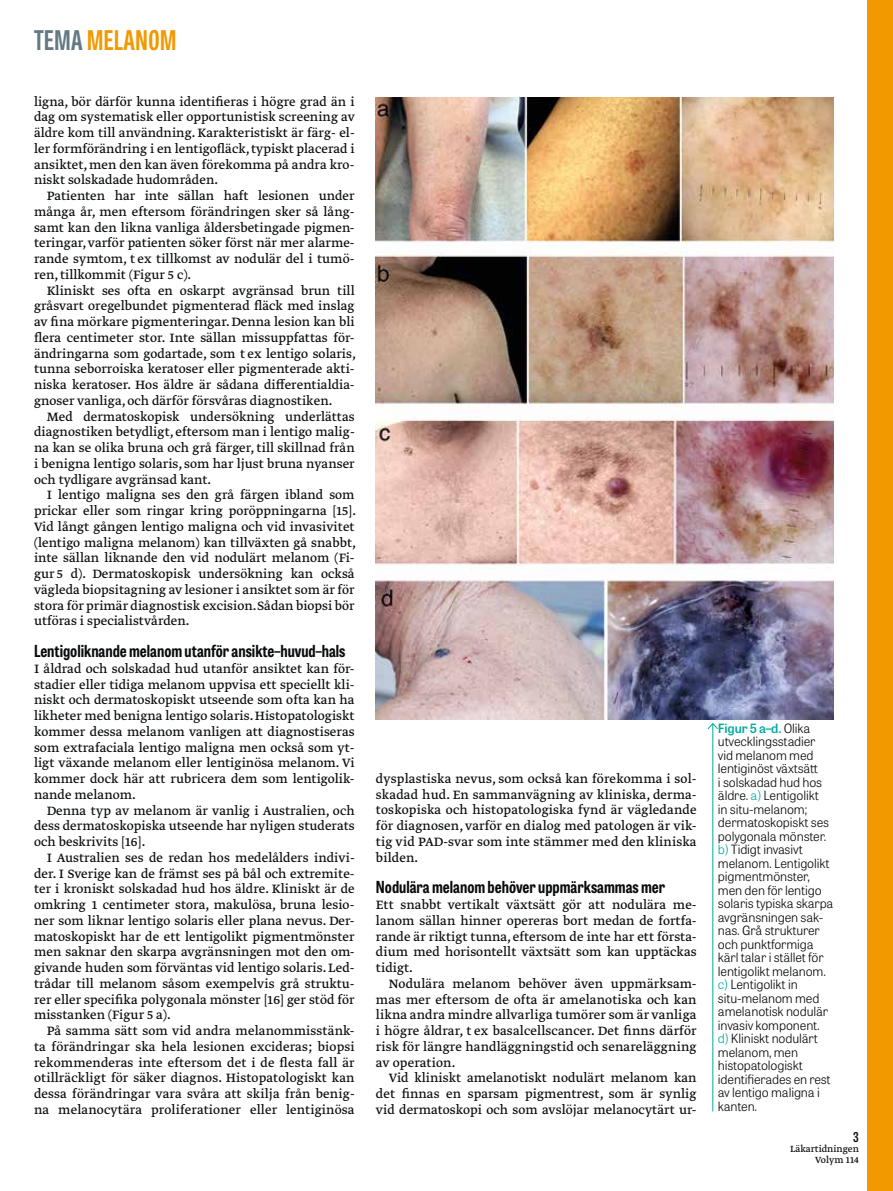
<style>
.page{position:relative;width:893px;height:1191px;background:#fff}
.page>*{position:absolute;margin:0;border:0;box-sizing:border-box;transform-origin:0 0}
.t1{font:700 27px "Tablet Gothic Compressed";letter-spacing:.02em;color:#f29900}
.t2{font:700 16.5px "Tablet Gothic Condensed";color:#090b0c}
.t3{font:14.25px/15.8px "Greta Text Pro Regular Min";color:#090b0c;text-align:justify}
.t4{font:600 13.5px "Tablet Gothic Condensed";color:#090b0c}
.t5{font:300 12.75px/13.5px "Tablet Gothic";letter-spacing:-.01em;color:#090b0c}
.t6{font:10.5px/10.5px "Greta Text Pro";color:#090b0c;text-align:right}
.s1{color:#637983}
.s2{font-weight:600;color:#00aa9e}
.s3{color:#00aa9e}
</style>
<div class="page">
<div style="left:867px;top:0;width:26px;height:1191px;background:#f29900"></div>
<img style="left:376px;top:98px;width:457px;height:621px">
<hr style="left:712px;top:723px;width:1px;height:388px;background:#00aa9e">
<svg style="left:707px;top:723px;width:11px;height:7px"></svg>
<h1 class="t1" style="left:34px;top:22px;width:144px"><span class="s1">TEMA</span> MELANOM</h1>
<p class="t3" style="left:34px;top:94px;width:322px">ligna, bör därför kunna identifieras i högre grad än i dag om systematisk eller opportunistisk screening av äldre kom till användning. Karakteristiskt är färg- el&shy;ler formförändring i en lentigofläck, typiskt placerad i ansiktet, men den kan även förekomma på andra kro&shy;niskt solskadade hudområden.</p>
<p class="t3" style="left:34px;top:188px;width:322px;text-indent:13px">Patienten har inte sällan haft lesionen under många år, men eftersom förändringen sker så lång&shy;samt kan den likna vanliga åldersbetingade pigmen&shy;teringar, varför patienten söker först när mer alarme&shy;rande symtom, t ex tillkomst av nodulär del i tumö&shy;ren, tillkommit (Figur 5 c).</p>
<p class="t3" style="left:34px;top:283px;width:324px;text-align:left;text-indent:13px">Kliniskt ses ofta en oskarpt avgränsad brun till gråsvart oregelbundet pigmenterad fläck med inslag av fina mörkare pigmenteringar. Denna lesion kan bli flera centimeter stor. Inte sällan missuppfattas för&shy;ändringarna som godartade, som t ex lentigo solaris, tunna seborroiska keratoser eller pigmenterade akti&shy;niska keratoser. Hos äldre är sådana differentialdia&shy;gnoser vanliga, och därför försvåras diagnostiken.</p>
<p class="t3" style="left:34px;top:409px;width:322px;text-indent:13px">Med dermatoskopisk undersökning underlättas diagnostiken betydligt, eftersom man i lentigo malig&shy;na kan se olika bruna och grå färger, till skillnad från i benigna lentigo solaris, som har ljust bruna nyanser och tydligare avgränsad kant.</p>
<p class="t3" style="left:34px;top:488px;width:324px;text-indent:13px">I lentigo maligna ses den grå färgen ibland som prickar eller som ringar kring poröppningarna [15].<br>Vid långt gången lentigo maligna och vid invasivitet (lentigo maligna melanom) kan tillväxten gå snabbt, inte sällan liknande den vid nodulärt melanom (Fi&shy;gur 5 d). Dermatoskopisk undersökning kan också vägleda biopsitagning av lesioner i ansiktet som är för stora för primär diagnostisk excision. Sådan biopsi bör utföras i specialistvården.</p>
<p class="t2" style="left:34px;top:639px;width:313px">Lentigoliknande melanom utanför ansikte–huvud–hals</p>
<p class="t3" style="left:34px;top:661px;width:322px">I åldrad och solskadad hud utanför ansiktet kan för&shy;stadier eller tidiga melanom uppvisa ett speciellt kli&shy;niskt och dermatoskopiskt utseende som ofta kan ha likheter med benigna lentigo solaris. Histopatologiskt kommer dessa melanom vanligen att diagnostiseras som extrafaciala lentigo maligna men också som yt&shy;ligt växande melanom eller lentiginösa melanom. Vi kommer dock här att rubricera dem som lentigolik&shy;nande melanom.</p>
<p class="t3" style="left:34px;top:803px;width:322px;text-indent:13px">Denna typ av melanom är vanlig i Australien, och dess dermatoskopiska utseende har nyligen studerats och beskrivits [16].</p>
<p class="t3" style="left:34px;top:850px;width:322px;text-indent:13px">I Australien ses de redan hos medelålders indivi&shy;der. I Sverige kan de främst ses på bål och extremite&shy;ter i kroniskt solskadad hud hos äldre. Kliniskt är de omkring 1 centimeter stora, makulösa, bruna lesio&shy;ner som liknar lentigo solaris eller plana nevus. Der&shy;matoskopiskt har de ett lentigolikt pigmentmönster men saknar den skarpa avgränsningen mot den om&shy;givande huden som förväntas vid lentigo solaris. Led&shy;trådar till melanom såsom exempelvis grå struktu&shy;rer eller specifika polygonala mönster [16] ger stöd för misstanken (Figur 5 a).</p>
<p class="t3" style="left:34px;top:1023px;width:322px;text-indent:13px">På samma sätt som vid andra melanommisstänk&shy;ta förändringar ska hela lesionen excideras; biopsi rekommenderas inte eftersom det i de flesta fall är otillräckligt för säker diagnos. Histopatologiskt kan dessa förändringar vara svåra att skilja från benig&shy;na melanocytära proliferationer eller lentiginösa</p>
<p class="t3" style="left:376px;top:771px;width:322px">dysplastiska nevus, som också kan förekomma i sol&shy;skadad hud. En sammanvägning av kliniska, derma&shy;toskopiska och histopatologiska fynd är vägledande för diagnosen, varför en dialog med patologen är vik&shy;tig vid PAD-svar som inte stämmer med den kliniska bilden.</p>
<p class="t2" style="left:376px;top:876px;width:291px">Nodulära melanom behöver uppmärksammas mer</p>
<p class="t3" style="left:376px;top:897px;width:322px">Ett snabbt vertikalt växtsätt gör att nodulära me&shy;lanom sällan hinner opereras bort medan de fortfa&shy;rande är riktigt tunna, eftersom de inte har ett första&shy;dium med horisontellt växtsätt som kan upptäckas tidigt.</p>
<p class="t3" style="left:376px;top:976px;width:322px;text-indent:13px">Nodulära melanom behöver även uppmärksam&shy;mas mer eftersom de ofta är amelanotiska och kan likna andra mindre allvarliga tumörer som är vanliga i högre åldrar, t ex basalcellscancer. Det finns därför risk för längre handläggningstid och senareläggning av operation.</p>
<p class="t3" style="left:376px;top:1070px;width:322px;text-indent:13px">Vid kliniskt amelanotiskt nodulärt melanom kan det finnas en sparsam pigmentrest, som är synlig vid dermatoskopi och som avslöjar melanocytärt ur-</p>
<p class="t5" style="left:718px;top:721px;width:117px"><span class="s2">Figur 5 a–d.</span> Olika utvecklingsstadier vid melanom med lentiginöst växtsätt<br>i solskadad hud hos äldre. <span class="s3">a)</span> Lentigolikt<br>in situ-melanom; dermatoskopiskt ses polygonala mönster. <span class="s3">b)</span> Tidigt invasivt melanom. Lentigolikt pigmentmönster, men den för lentigo solaris typiska skarpa avgränsningen sak&shy;nas. Grå strukturer och punktformiga kärl talar i stället för lentigolikt melanom. <span class="s3">c)</span> Lentigolikt in situ-melanom med amelanotisk nodulär invasiv komponent. <span class="s3">d)</span> Kliniskt nodulärt melanom, men histopatologiskt identifierades en rest av lentigo maligna i kanten.</p>
<p class="t4" style="left:853px;top:1127px;width:7px">3</p>
<p class="t6" style="left:790px;top:1144px;width:70px">Läkartidningen<br>Volym 114</p>
</div>
